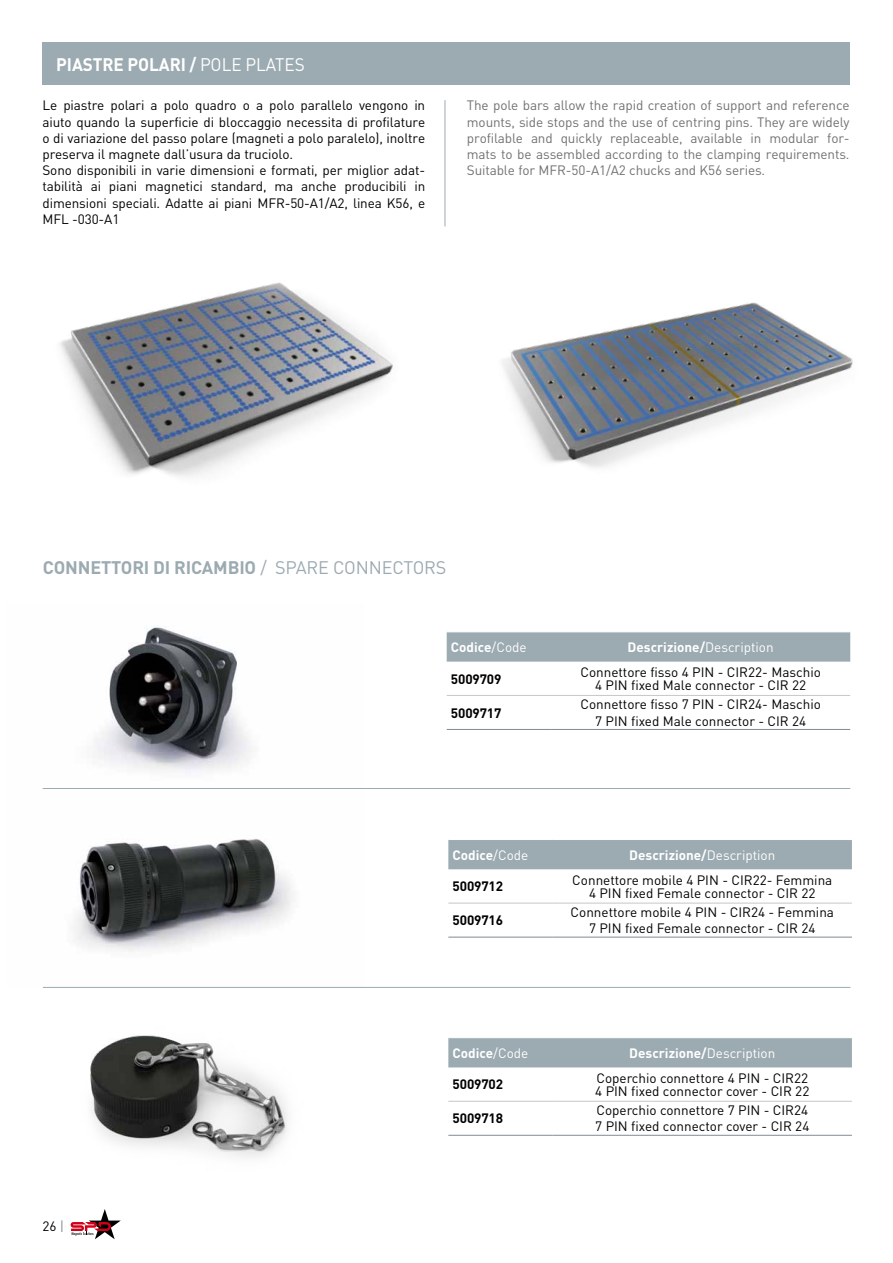
<style>
.page{position:relative;width:893px;height:1263px;background:#fff}
.page>*{position:absolute;margin:0;border:0;box-sizing:border-box;transform-origin:0 0}
.t1{font:700 18px "DIN Pro";letter-spacing:-.01em;color:#9caab1}
.t2{font:700 18px "DIN Pro";letter-spacing:-.005em;color:#fff;scale:.95 1}
.Normale{font:13.5px/16.2px "DIN Pro";color:#000;text-align:justify}
.Normale-2{font:13.5px/16.2px "DIN Pro";letter-spacing:-.01em;color:#707172;text-align:justify}
.t3{font:700 13.5px "DIN Pro";color:#fff}
.Normale-3{font:700 13.5px "DIN Pro";letter-spacing:-.01em;color:#000}
.s1{font-weight:400}
.s2{color:#808b92}
</style>
<div class="page">
<img style="left:42px;top:626px;width:251px;height:325px">
<img style="left:502px;top:302px;width:351px;height:166px">
<img style="left:59px;top:282px;width:334px;height:195px">
<div style="left:43px;top:43px;width:807px;height:42px;background:#9caab1"></div>
<hr style="left:445px;top:100px;width:1px;height:126px;background:#9caab1">
<img style="left:90px;top:1035px;width:198px;height:123px">
<hr style="left:892px;top:0;width:1px;height:1263px;background:#9caab1">
<hr style="left:43px;top:987px;width:807px;height:1px;background:#9caab1">
<hr style="left:43px;top:788px;width:807px;height:1px;background:#9caab1">
<div style="left:447px;top:632px;width:403px;height:30px;background:#9caab1"></div>
<hr style="left:447px;top:695px;width:104px;height:1px;background:#c6c7c8">
<hr style="left:551px;top:695px;width:299px;height:1px;background:#c6c7c8">
<hr style="left:447px;top:729px;width:104px;height:1px;background:#808b92">
<hr style="left:551px;top:729px;width:299px;height:1px;background:#808b92">
<div style="left:448px;top:840px;width:404px;height:29px;background:#9caab1"></div>
<hr style="left:448px;top:903px;width:105px;height:1px;background:#c6c7c8">
<hr style="left:553px;top:903px;width:299px;height:1px;background:#c6c7c8">
<hr style="left:448px;top:937px;width:105px;height:1px;background:#808b92">
<hr style="left:553px;top:937px;width:299px;height:1px;background:#808b92">
<div style="left:448px;top:1038px;width:404px;height:29px;background:#9caab1"></div>
<hr style="left:448px;top:1101px;width:105px;height:1px;background:#c6c7c8">
<hr style="left:553px;top:1101px;width:299px;height:1px;background:#c6c7c8">
<hr style="left:448px;top:1135px;width:105px;height:1px;background:#808b92">
<hr style="left:553px;top:1135px;width:299px;height:1px;background:#808b92">
<svg style="left:71px;top:1209px;width:50px;height:30px"></svg>
<p class="t2" style="left:56px;top:49px;width:263px">PIASTRE POLARI / <span class="s1">POLE PLATES</span></p>
<p class="Normale" style="left:43px;top:96px;width:384px">Le piastre polari a polo quadro o a polo parallelo vengono in aiuto quando la superficie di bloccaggio necessita di profilature o di variazione del passo polare (magneti a polo paralelo), inoltre preserva il magnete dall’usura da truciolo.</p>
<p class="Normale" style="left:43px;top:161px;width:384px">Sono disponibili in varie dimensioni e formati, per miglior adat&shy;tabilità ai piani magnetici standard, ma anche producibili in dimensioni speciali. Adatte ai piani MFR-50-A1/A2, linea K56, e MFL -030-A1</p>
<p class="Normale-2" style="left:467px;top:96px;width:384px">The pole bars allow the rapid creation of support and reference mounts, side stops and the use of centring pins. They are widely profilable and quickly replaceable, available in modular for&shy;mats to be assembled according to the clamping requirements.<br>Suitable for MFR-50-A1/A2 chucks and K56 series.</p>
<p class="t1" style="left:43px;top:552px;width:405px">CONNETTORI DI RICAMBIO <span class="s1">/ SPARE CONNECTORS</span></p>
<p class="t3" style="left:451px;top:636px;width:77px">Codice<span class="s1">/Code</span></p>
<p class="t3" style="left:628px;top:636px;width:148px">Descrizione/<span class="s1">Description</span></p>
<p class="Normale-3" style="left:451px;top:667px;width:52px">5009709</p>
<p class="Normale" style="left:580px;top:662px;width:242px">Connettore fisso 4 PIN - CIR22- Maschio</p>
<p class="Normale" style="left:595px;top:676px;width:213px">4 PIN fixed Male connector - CIR 22</p>
<p class="Normale-3" style="left:451px;top:701px;width:52px">5009717</p>
<p class="Normale" style="left:580px;top:695px;width:242px">Connettore fisso 7 PIN - CIR24- Maschio</p>
<p class="Normale" style="left:595px;top:711px;width:213px">7 PIN fixed Male connector - CIR 24</p>
<p class="t3" style="left:453px;top:844px;width:77px">Codice<span class="s1">/Code</span></p>
<p class="t3" style="left:629px;top:844px;width:148px">Descrizione/<span class="s1">Description</span></p>
<p class="Normale-3" style="left:453px;top:875px;width:52px">5009712</p>
<p class="Normale" style="left:572px;top:870px;width:262px">Connettore mobile 4 PIN - CIR22- Femmina</p>
<p class="Normale" style="left:589px;top:884px;width:228px">4 PIN fixed Female connector - CIR 22</p>
<p class="Normale-3" style="left:453px;top:909px;width:52px">5009716</p>
<p class="Normale" style="left:571px;top:903px;width:265px;text-align:center">Connettore mobile 4 PIN - CIR24 - Femmina<br>7 PIN fixed Female connector - CIR 24</p>
<p class="Normale" style="left:43px;top:1216px;width:23px">26 <span class="s2">|</span></p>
<p class="t3" style="left:453px;top:1042px;width:77px">Codice<span class="s1">/Code</span></p>
<p class="t3" style="left:629px;top:1042px;width:148px">Descrizione/<span class="s1">Description</span></p>
<p class="Normale-3" style="left:453px;top:1073px;width:52px">5009702</p>
<p class="Normale" style="left:596px;top:1068px;width:213px">Coperchio connettore 4 PIN - CIR22</p>
<p class="Normale" style="left:595px;top:1082px;width:216px">4 PIN fixed connector cover - CIR 22</p>
<p class="Normale-3" style="left:453px;top:1107px;width:52px">5009718</p>
<p class="Normale" style="left:596px;top:1101px;width:213px">Coperchio connettore 7 PIN - CIR24</p>
<p class="Normale" style="left:595px;top:1117px;width:216px">7 PIN fixed connector cover - CIR 24</p>
</div>
